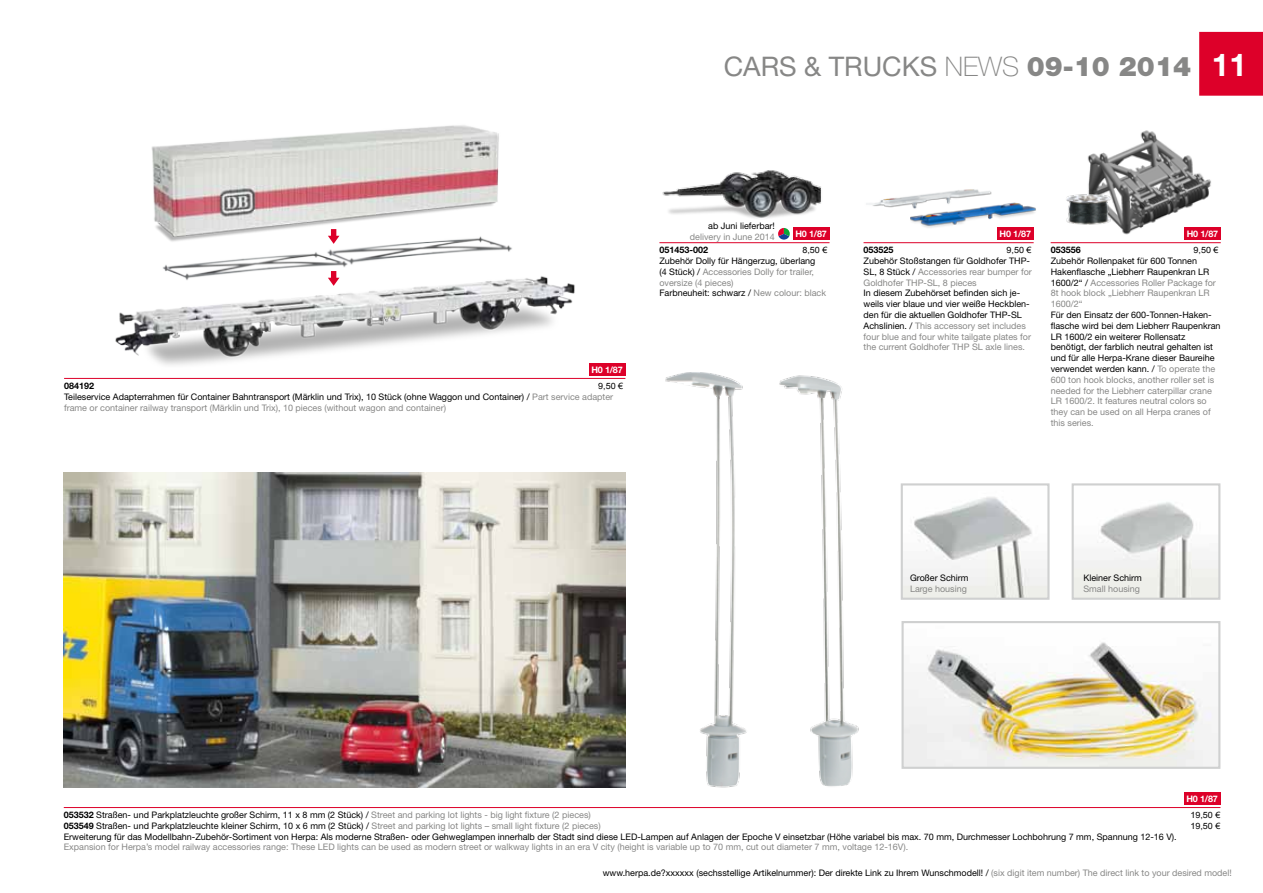
<style>
.page{position:relative;width:1263px;height:893px;background:#fff}
.page>*{position:absolute;margin:0;border:0;box-sizing:border-box;transform-origin:0 0}
.t1{font:700 31.5px "Helvetica Neue";color:#fff}
.t2{font:27px "Helvetica Neue";color:#878786}
.t3{font:9px/10.8px "Helvetica Neue";color:#000}
.t4{font:9px/10.8px "Helvetica Neue";color:#878786}
.t5{font:700 9px "Helvetica Neue";letter-spacing:-.02em;color:#fff}
.t6{font:700 9px "Helvetica Neue";color:#000}
.t7{font:8.7px "Arial";color:#000;scale:1.04 1}
.s1{font-weight:100}
.s2{font-weight:900}
.s3{color:#000}
.s4{color:#878786}
.s5{font-weight:700}
</style>
<div class="page">
<hr style="left:64px;top:378px;width:561px;height:1px;background:#dd0029">
<div style="left:589px;top:363px;width:36px;height:12px;background:#dd0029"></div>
<img style="left:102px;top:276px;width:485px;height:103px">
<img style="left:151px;top:125px;width:348px;height:117px">
<img style="left:157px;top:252px;width:196px;height:32px">
<img style="left:322px;top:231px;width:190px;height:38px">
<div style="left:331px;top:229px;width:5px;height:10px;background:#dd0029"></div>
<svg style="left:328px;top:236px;width:11px;height:8px"></svg>
<div style="left:331px;top:271px;width:5px;height:10px;background:#dd0029"></div>
<svg style="left:328px;top:278px;width:11px;height:8px"></svg>
<hr style="left:64px;top:807px;width:1156px;height:1px;background:#dd0029">
<div style="left:1184px;top:792px;width:36px;height:12px;background:#dd0029"></div>
<img style="left:665px;top:372px;width:82px;height:416px">
<img style="left:779px;top:375px;width:80px;height:412px">
<img style="left:1074px;top:502px;width:143px;height:95px">
<div style="left:1071px;top:483px;width:149px;height:117px;border:2px solid #cfd0d0"></div>
<img style="left:904px;top:497px;width:142px;height:100px">
<div style="left:901px;top:483px;width:148px;height:117px;border:2px solid #cfd0d0"></div>
<img style="left:904px;top:642px;width:313px;height:124px">
<div style="left:901px;top:621px;width:319px;height:148px;border:2px solid #cfd0d0"></div>
<img style="left:64px;top:473px;width:561px;height:315px">
<img style="left:866px;top:189px;width:170px;height:39px">
<img style="left:1087px;top:130px;width:134px;height:105px">
<hr style="left:1051px;top:242px;width:170px;height:1px;background:#dd0029">
<div style="left:1184px;top:228px;width:37px;height:12px;background:#dd0029"></div>
<hr style="left:659px;top:242px;width:170px;height:1px;background:#dd0029">
<hr style="left:863px;top:242px;width:171px;height:1px;background:#dd0029">
<div style="left:793px;top:228px;width:36px;height:12px;background:#dd0029"></div>
<svg style="left:778px;top:228px;width:12px;height:12px"></svg>
<div style="left:997px;top:228px;width:37px;height:12px;background:#dd0029"></div>
<img style="left:662px;top:170px;width:159px;height:48px">
<img style="left:1066px;top:192px;width:46px;height:34px">
<div style="left:1199px;top:32px;width:64px;height:64px;background:#dd0029"></div>
<h2 class="t2" style="left:724px;top:50px;width:469px">CARS &amp; TRUCKS <span class="s1">NEWS</span> <span class="s2">09-10 2014</span></h2>
<h1 class="t1" style="left:1212px;top:45px;width:37px">11</h1>
<p class="t5" style="left:591px;top:364px;width:33px">H0 1/87</p>
<p class="t6" style="left:64px;top:380px;width:32px">084192</p>
<p class="t7" style="left:598px;top:380px;width:26px">9,50 €</p>
<p class="t4" style="left:64px;top:391px;width:551px"><span class="s3">Teileservice Adapterrahmen für Container Bahntransport (Märklin und Trix), 10 Stück (ohne Waggon und Container) /</span> Part service adapter frame or container railway transport (Märklin und Trix), 10 pieces (without wagon and container)</p>
<p class="t3" style="left:708px;top:220px;width:68px">ab Juni lieferbar!</p>
<p class="t4" style="left:690px;top:231px;width:87px">delivery in June 2014</p>
<p class="t5" style="left:795px;top:228px;width:33px">H0 1/87</p>
<p class="t5" style="left:999px;top:228px;width:33px">H0 1/87</p>
<p class="t6" style="left:659px;top:244px;width:50px">051453-002</p>
<p class="t7" style="left:802px;top:244px;width:26px">8,50 €</p>
<p class="t3" style="left:659px;top:255px;width:168px">Zubehör Dolly für Hängerzug, überlang<br>(4 Stück) / <span class="s4">Accessories Dolly for trailer, oversize (4 pieces)<br></span>Farbneuheit: schwarz / <span class="s4">New colour: black</span></p>
<p class="t6" style="left:863px;top:244px;width:32px">053525</p>
<p class="t7" style="left:1006px;top:244px;width:26px">9,50 €</p>
<p class="t4" style="left:863px;top:255px;width:170px"><span class="s3">Zubehör Stoßstangen für Goldhofer THP-<br>SL, 8 Stück /</span> Accessories rear bumper for<br>Goldhofer THP-SL, 8 pieces</p>
<p class="t3" style="left:863px;top:288px;width:169px">In diesem Zubehörset befinden sich je&shy;weils vier blaue und vier weiße Heckblen&shy;den für die aktuellen Goldhofer THP-SL Achslinien. / <span class="s4">This accessory set includes four blue and four white tailgate plates for the current Goldhofer THP SL axle lines.</span></p>
<p class="t5" style="left:1187px;top:228px;width:33px">H0 1/87</p>
<p class="t6" style="left:1051px;top:244px;width:32px">053556</p>
<p class="t7" style="left:1193px;top:244px;width:26px">9,50 €</p>
<p class="t3" style="left:1051px;top:255px;width:167px">Zubehör Rollenpaket für 600 Tonnen<br>Hakenflasche „Liebherr Raupenkran LR<br>1600/2“ / <span class="s4">Accessories Roller Package for<br>8t hook block „Liebherr Raupenkran LR<br>1600/2“</span></p>
<p class="t3" style="left:1051px;top:309px;width:171px">Für den Einsatz der 600-Tonnen-Haken&shy;flasche wird bei dem Liebherr Raupenkran LR 1600/2 ein weiterer Rollensatz benötigt, der farblich neutral gehalten ist und für alle Herpa-Krane dieser Baureihe verwendet werden kann. / <span class="s4">To operate the 600 ton hook blocks, another roller set is needed for the Liebherr caterpillar crane LR 1600/2. It features neutral colors so they can be used on all Herpa cranes of this series.</span></p>
<p class="t3" style="left:910px;top:572px;width:60px">Großer Schirm</p>
<p class="t4" style="left:910px;top:583px;width:58px">Large housing</p>
<p class="t3" style="left:1083px;top:572px;width:60px">Kleiner Schirm</p>
<p class="t4" style="left:1083px;top:583px;width:58px">Small housing</p>
<p class="t5" style="left:1186px;top:793px;width:33px">H0 1/87</p>
<p class="t3" style="left:64px;top:809px;width:528px"><span class="s5">053532</span> Straßen- und Parkplatzleuchte großer Schirm, 11 x 8 mm (2 Stück) / <span class="s4">Street and parking lot lights - big light fixture (2 pieces)</span></p>
<p class="t7" style="left:1190px;top:809px;width:30px">19,50 €</p>
<p class="t3" style="left:64px;top:820px;width:538px"><span class="s5">053549</span> Straßen- und Parkplatzleuchte kleiner Schirm, 10 x 6 mm (2 Stück) / <span class="s4">Street and parking lot lights – small light fixture (2 pieces)</span></p>
<p class="t7" style="left:1190px;top:820px;width:30px">19,50 €</p>
<p class="t3" style="left:64px;top:831px;width:1114px">Erweiterung für das Modellbahn-Zubehör-Sortiment von Herpa: Als moderne Straßen- oder Gehweglampen innerhalb der Stadt sind diese LED-Lampen auf Anlagen der Epoche V einsetzbar (Höhe variabel bis max. 70 mm, Durchmesser Lochbohrung 7 mm, Spannung 12-16 V).</p>
<p class="t4" style="left:64px;top:842px;width:846px">Expansion for Herpa’s model railway accessories range: These LED lights can be used as modern street or walkway lights in an era V city (height is variable up to 70 mm, cut out diameter 7 mm, voltage 12-16V).</p>
<p class="t3" style="left:603px;top:867px;width:630px">www.herpa.de?xxxxxx (sechsstellige Artikelnummer): Der direkte Link zu Ihrem Wunschmodell! / <span class="s4">(six digit item number) The direct link to your desired model!</span></p>
</div>
